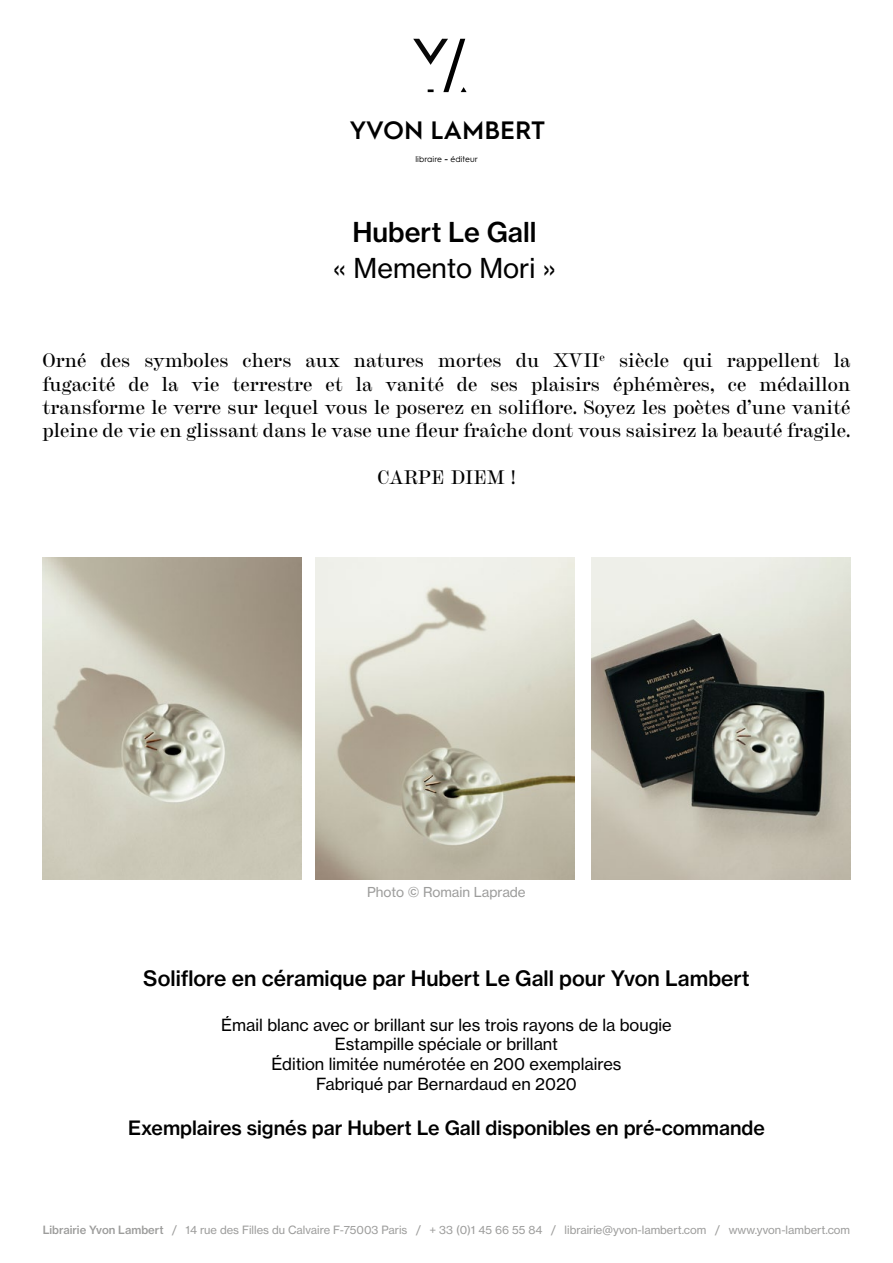
<style>
.page{position:relative;width:893px;height:1263px;background:#fff}
.page>*{position:absolute;margin:0;border:0;box-sizing:border-box;transform-origin:0 0}
.t1{font:27px "N Haas Grotesk TX Pro 55 Rg";color:#000}
.t2{font:27px "N Haas Grotesk TX Pro 65 Md";color:#000}
.t3{font:600 25.2px "Hurme Geometric Sans 1";color:#000}
.t4{font:21px "N Haas Grotesk TX Pro 65 Md";color:#000}
.t5{font:500 19.5px/23.4px "Chapman";color:#000;text-align:justify}
.t6{font:19.5px "N Haas Grotesk TX Pro 65 Md";color:#000}
.t7{font:16.5px/19.8px "N Haas Grotesk TX Pro 55 Rg";color:#000;text-align:center}
.t8{font:13.5px "N Haas Grotesk TX Pro 55 Rg";color:#9d9d9c}
.t9{font:11.25px "N Haas Grotesk TX Pro 55 Rg";color:#9d9d9c}
.t10{font:8.55px "Hurme Geometric Sans 1";color:#000}
.s1{font-weight:600}
.s2{font-family:"N Haas Grotesk TX Pro 65 Md"}
</style>
<div class="page">
<svg style="left:413px;top:39px;width:54px;height:53px"></svg>
<img style="left:43px;top:558px;width:259px;height:321px">
<img style="left:316px;top:558px;width:259px;height:321px">
<img style="left:591px;top:558px;width:259px;height:321px">
<p class="t3" style="left:350px;top:112px;width:197px">YVON LAMBERT</p>
<p class="t10" style="left:415px;top:153px;width:64px">libraire <span class="s1">-</span> éditeur</p>
<h1 class="t2" style="left:352px;top:216px;width:186px">Hubert Le Gall</h1>
<h1 class="t1" style="left:333px;top:252px;width:225px">« Memento Mori »</h1>
<p class="t5" style="left:43px;top:347px;width:809px">Orné des symboles chers aux natures mortes du XVII<sup>e</sup> siècle qui rappellent la fugacité de la vie terrestre et la vanité de ses plaisirs éphémères, ce médaillon transforme le verre sur lequel vous le poserez en soliflore. Soyez les poètes d’une vanité pleine de vie en glissant dans le vase une fleur fraîche dont vous saisirez la beauté fragile.</p>
<p class="t5" style="left:378px;top:464px;width:139px">CARPE DIEM !</p>
<p class="t8" style="left:367px;top:884px;width:160px">Photo © Romain Laprade</p>
<p class="t4" style="left:143px;top:965px;width:608px">Soliflore en céramique par Hubert Le Gall pour Yvon Lambert</p>
<p class="t7" style="left:221px;top:1014px;width:452px">Émail blanc avec or brillant sur les trois rayons de la bougie Estampille spéciale or brillant<br>Édition limitée numérotée en 200 exemplaires<br>Fabriqué par Bernardaud en 2020</p>
<p class="t6" style="left:128px;top:1116px;width:638px">Exemplaires signés par Hubert Le Gall disponibles en pré-commande</p>
<p class="t9" style="left:43px;top:1222px;width:809px"><span class="s2">Librairie Yvon Lambert</span> / 14 rue des Filles du Calvaire F-75003 Paris / + 33 (0)1 45 66 55 84 / librairie@yvon-lambert.com / www.yvon-lambert.com</p>
</div>
